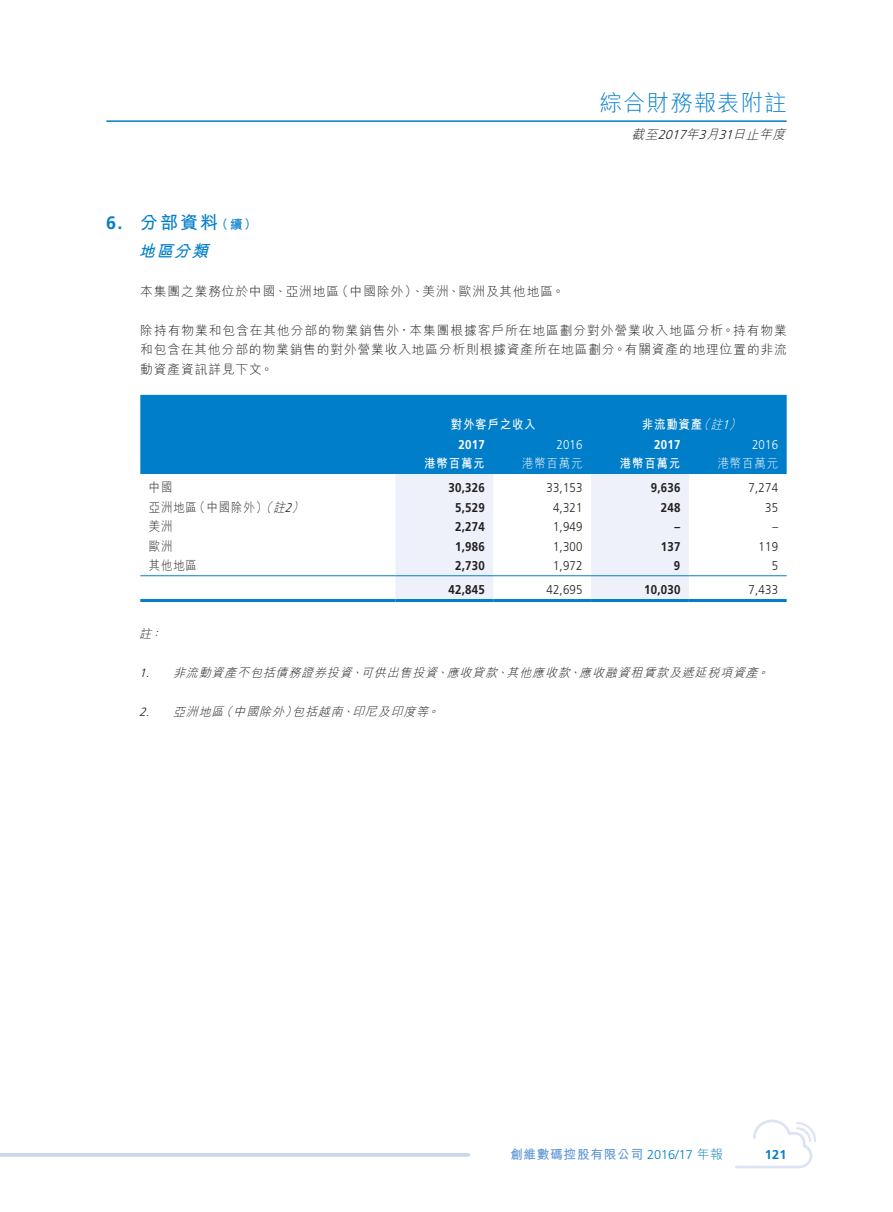
<style>
.page{position:relative;width:893px;height:1212px;background:#fff}
.page>*{position:absolute;margin:0;border:0;box-sizing:border-box;transform-origin:0 0}
.t1{font:300 22.5px "M Hei HK";letter-spacing:.045em;color:#007eca}
.Heading_1{font:700 18px "M Hei HK";color:#007eca}
.Heading_2{font:italic 700 16.5px "M Hei HK";color:#007eca}
.Body_Text{font:300 12.75px/19.5px "M Hei HK";letter-spacing:.07em;color:#231f20;text-align:justify}
.Body_Text-2{font:700 12.75px "Frutiger LT Std";letter-spacing:.02em;color:#231f20;scale:.9 1}
.Body_Text-3{font:300 12.75px "Frutiger LT Std";letter-spacing:.02em;color:#231f20;scale:.9 1}
.Body_Text-4{font:700 12.75px "M Hei HK";letter-spacing:.07em;color:#fff;scale:.9 1}
.Body_Text-5{font:300 12.75px "M Hei HK";letter-spacing:.07em;color:#231f20;scale:.9 1}
.t2{font:700 12.75px "M Hei HK";letter-spacing:.05em;color:#5c96d5}
.t3{font:italic 300 12.75px "M Hei HK";color:#231f20}
.Body_Text-6{font:300 12.75px "M Hei HK";letter-spacing:.07em;color:#fff;scale:.9 1}
.Body_Text-7{font:700 12.75px "Frutiger LT Std";letter-spacing:.02em;color:#fff;scale:.9 1}
.Body_Text-8{font:300 12.75px "Frutiger LT Std";letter-spacing:.02em;color:#fff;scale:.9 1}
.t4{font:700 12.75px "Frutiger LT Std";color:#007eca}
.Notes{font:italic 300 12px "M Hei HK";color:#231f20}
.s1{font-family:"Frutiger LT Std"}
.s2{font-size:12.75px}
.s3{font-weight:300;font-style:italic}
.s4{font-family:"Frutiger LT Std";font-weight:300;font-style:italic}
.s5{font-style:italic}
.s6{font-family:"Frutiger LT Std";font-style:italic}
.s7{font-family:"Frutiger LT Std";font-weight:300;color:#007eca}
.s8{font-weight:300;color:#007eca}
</style>
<div class="page">
<svg style="left:735px;top:1119px;width:81px;height:49px"></svg>
<svg style="left:0;top:1153px;width:470px;height:4px;background:#cdd9f0"></svg>
<hr style="left:106px;top:120px;width:681px;height:2px;background:#007eca">
<div style="left:140px;top:395px;width:647px;height:79px;background:#007eca"></div>
<svg style="left:140px;top:576px;width:647px;height:1px"></svg>
<svg style="left:395px;top:474px;width:294px;height:125px"></svg>
<hr style="left:140px;top:575px;width:255px;height:1px;background:#007eca">
<hr style="left:395px;top:575px;width:98px;height:1px;background:#007eca">
<hr style="left:493px;top:575px;width:98px;height:1px;background:#007eca">
<hr style="left:591px;top:575px;width:98px;height:1px;background:#007eca">
<hr style="left:689px;top:575px;width:98px;height:1px;background:#007eca">
<hr style="left:140px;top:599px;width:255px;height:3px;background:#007eca">
<hr style="left:395px;top:599px;width:98px;height:3px;background:#007eca">
<hr style="left:493px;top:599px;width:98px;height:3px;background:#007eca">
<hr style="left:591px;top:599px;width:98px;height:3px;background:#007eca">
<hr style="left:689px;top:599px;width:98px;height:3px;background:#007eca">
<h1 class="t1" style="left:600px;top:91px;width:188px">綜合財務報表附註</h1>
<p class="t3" style="left:632px;top:128px;width:159px">截至<span class="s1">2017</span>年<span class="s1">3</span>月<span class="s1">31</span>日止年度</p>
<p class="Heading_1" style="left:106px;top:209px;width:152px"><span class="s1">6.</span> 分部資料<span class="s2">（續）</span></p>
<p class="Heading_2" style="left:139px;top:239px;width:77px">地區分類</p>
<p class="Body_Text" style="left:140px;top:281px;width:426px">本集團之業務位於中國、亞洲地區（中國除外）、美洲、歐洲及其他地區。</p>
<p class="Body_Text" style="left:140px;top:320px;width:648px">除持有物業和包含在其他分部的物業銷售外，本集團根據客戶所在地區劃分對外營業收入地區分析。持有物業和包含在其他分部的物業銷售的對外營業收入地區分析則根據資產所在地區劃分。有關資產的地理位置的非流動資產資訊詳見下文。</p>
<p class="Body_Text-4" style="left:451px;top:415px;width:96px">對外客戶之收入</p>
<p class="Body_Text-4" style="left:642px;top:415px;width:115px">非流動資產<span class="s3">（註</span><span class="s4">1</span><span class="s3">）</span></p>
<p class="Body_Text-7" style="left:459px;top:437px;width:31px">2017</p>
<p class="Body_Text-8" style="left:556px;top:437px;width:31px">2016</p>
<p class="Body_Text-7" style="left:654px;top:437px;width:31px">2017</p>
<p class="Body_Text-8" style="left:752px;top:437px;width:31px">2016</p>
<p class="Body_Text-4" style="left:424px;top:454px;width:69px">港幣百萬元</p>
<p class="Body_Text-6" style="left:522px;top:457px;width:69px">港幣百萬元</p>
<p class="Body_Text-4" style="left:620px;top:454px;width:69px">港幣百萬元</p>
<p class="Body_Text-6" style="left:718px;top:457px;width:69px">港幣百萬元</p>
<p class="Body_Text-5" style="left:149px;top:481px;width:28px">中國</p>
<p class="Body_Text-2" style="left:449px;top:480px;width:42px">30,326</p>
<p class="Body_Text-3" style="left:546px;top:480px;width:42px">33,153</p>
<p class="Body_Text-2" style="left:651px;top:480px;width:34px">9,636</p>
<p class="Body_Text-3" style="left:749px;top:480px;width:34px">7,274</p>
<p class="Body_Text-5" style="left:149px;top:500px;width:176px">亞洲地區（中國除外）<span class="s5">（註</span><span class="s6">2</span><span class="s5">）</span></p>
<p class="Body_Text-2" style="left:455px;top:500px;width:34px">5,529</p>
<p class="Body_Text-3" style="left:553px;top:500px;width:34px">4,321</p>
<p class="Body_Text-2" style="left:661px;top:500px;width:23px">248</p>
<p class="Body_Text-3" style="left:765px;top:500px;width:16px">35</p>
<p class="Body_Text-5" style="left:149px;top:520px;width:28px">美洲</p>
<p class="Body_Text-2" style="left:455px;top:519px;width:34px">2,274</p>
<p class="Body_Text-3" style="left:553px;top:519px;width:34px">1,949</p>
<p class="Body_Text-2" style="left:675px;top:519px;width:8px">–</p>
<p class="Body_Text-3" style="left:772px;top:519px;width:8px">–</p>
<p class="Body_Text-5" style="left:149px;top:539px;width:28px">歐洲</p>
<p class="Body_Text-2" style="left:455px;top:539px;width:34px">1,986</p>
<p class="Body_Text-3" style="left:553px;top:539px;width:34px">1,300</p>
<p class="Body_Text-2" style="left:661px;top:539px;width:23px">137</p>
<p class="Body_Text-3" style="left:759px;top:539px;width:23px">119</p>
<p class="Body_Text-5" style="left:149px;top:559px;width:55px">其他地區</p>
<p class="Body_Text-2" style="left:455px;top:558px;width:34px">2,730</p>
<p class="Body_Text-3" style="left:553px;top:558px;width:34px">1,972</p>
<p class="Body_Text-2" style="left:674px;top:558px;width:9px">9</p>
<p class="Body_Text-3" style="left:772px;top:558px;width:9px">5</p>
<p class="Body_Text-2" style="left:449px;top:582px;width:42px">42,845</p>
<p class="Body_Text-3" style="left:546px;top:582px;width:42px">42,695</p>
<p class="Body_Text-2" style="left:644px;top:582px;width:42px">10,030</p>
<p class="Body_Text-3" style="left:749px;top:582px;width:34px">7,433</p>
<p class="Notes" style="left:139px;top:627px;width:27px">註：</p>
<p class="Notes" style="left:139px;top:666px;width:634px"><span class="s1">1.</span> 非流動資產不包括債務證券投資、可供出售投資、應收貸款、其他應收款、應收融資租賃款及遞延稅項資產。</p>
<p class="Notes" style="left:139px;top:705px;width:305px"><span class="s1">2.</span> 亞洲地區（中國除外）包括越南、印尼及印度等。</p>
<p class="t2" style="left:510px;top:1145px;width:214px">創維數碼控股有限公司 <span class="s7">2016/17</span> <span class="s8">年報</span></p>
<p class="t4" style="left:765px;top:1147px;width:23px">121</p>
</div>
